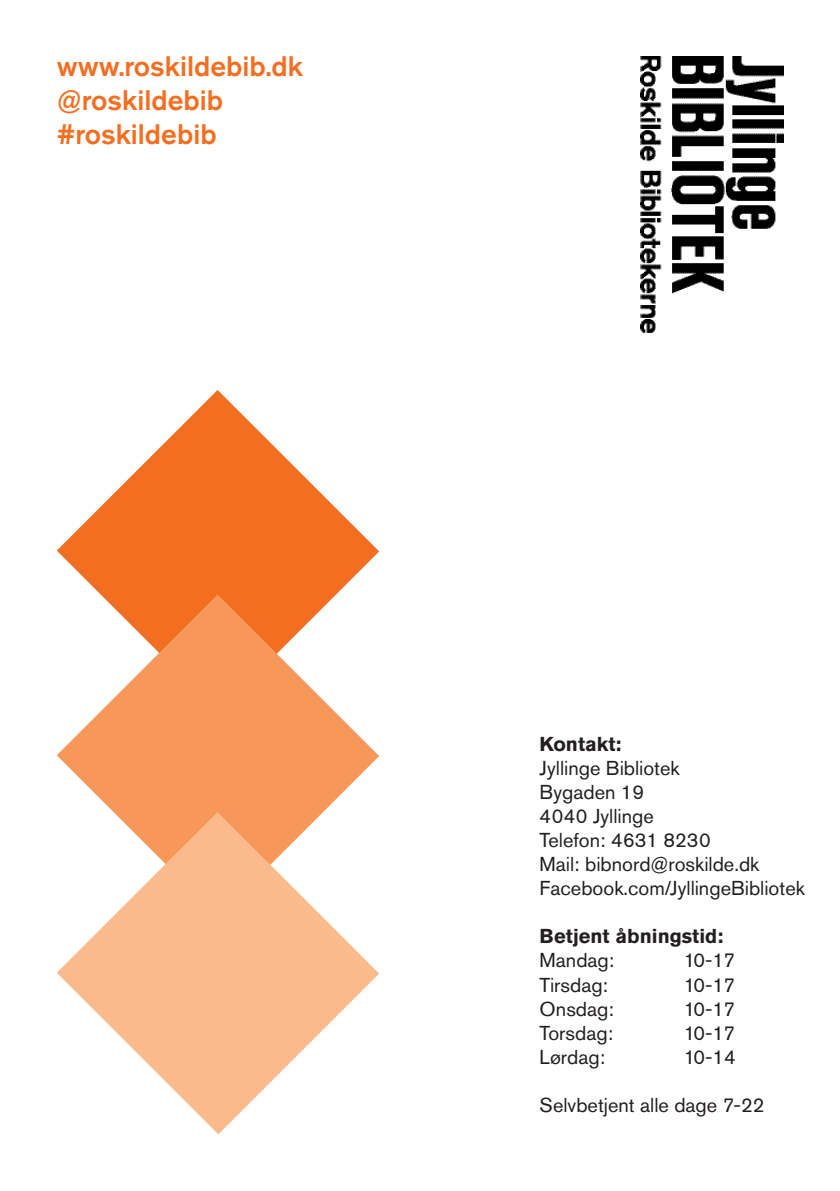
<style>
.page{position:relative;width:840px;height:1191px;background:#fff}
.page>*{position:absolute;margin:0;border:0;box-sizing:border-box;transform-origin:0 0}
.body{font:500 28px "Akzidenz Grotesk Pro";color:#f36e21}
.body-2{font:20px "Akzidenz Grotesk Pro";color:#231f20}
.body-3{font:700 20px "Akzidenz Grotesk Pro";color:#231f20}
</style>
<div class="page">
<svg style="left:57px;top:390px;width:322px;height:204px;fill:#f36e21"></svg>
<svg style="left:57px;top:594px;width:322px;height:218px;fill:#f7975a"></svg>
<svg style="left:57px;top:812px;width:322px;height:322px;fill:#fbba8c"></svg>
<img style="left:640px;top:57px;width:142px;height:276px">
<p class="body" style="left:57px;top:49px;width:248px">www.roskildebib.dk</p>
<p class="body" style="left:57px;top:82px;width:168px">@roskildebib</p>
<p class="body" style="left:57px;top:116px;width:161px">#roskildebib</p>
<p class="body-3" style="left:539px;top:731px;width:83px">Kontakt:</p>
<p class="body-2" style="left:539px;top:755px;width:141px">Jyllinge Bibliotek</p>
<p class="body-2" style="left:539px;top:779px;width:106px">Bygaden 19</p>
<p class="body-2" style="left:539px;top:803px;width:116px">4040 Jyllinge</p>
<p class="body-2" style="left:539px;top:827px;width:172px">Telefon: 4631 8230</p>
<p class="body-2" style="left:539px;top:851px;width:221px">Mail: bibnord@roskilde.dk</p>
<p class="body-2" style="left:539px;top:875px;width:266px">Facebook.com/JyllingeBibliotek</p>
<p class="body-3" style="left:539px;top:923px;width:185px">Betjent åbningstid:</p>
<p class="body-2" style="left:539px;top:947px;width:76px">Mandag:</p>
<p class="body-2" style="left:683px;top:947px;width:53px">10-17</p>
<p class="body-2" style="left:539px;top:971px;width:70px">Tirsdag:</p>
<p class="body-2" style="left:683px;top:971px;width:53px">10-17</p>
<p class="body-2" style="left:539px;top:995px;width:76px">Onsdag:</p>
<p class="body-2" style="left:683px;top:995px;width:53px">10-17</p>
<p class="body-2" style="left:539px;top:1019px;width:75px">Torsdag:</p>
<p class="body-2" style="left:683px;top:1019px;width:53px">10-17</p>
<p class="body-2" style="left:539px;top:1043px;width:67px">Lørdag:</p>
<p class="body-2" style="left:683px;top:1043px;width:54px">10-14</p>
<p class="body-2" style="left:539px;top:1091px;width:226px">Selvbetjent alle dage 7-22</p>
</div>
